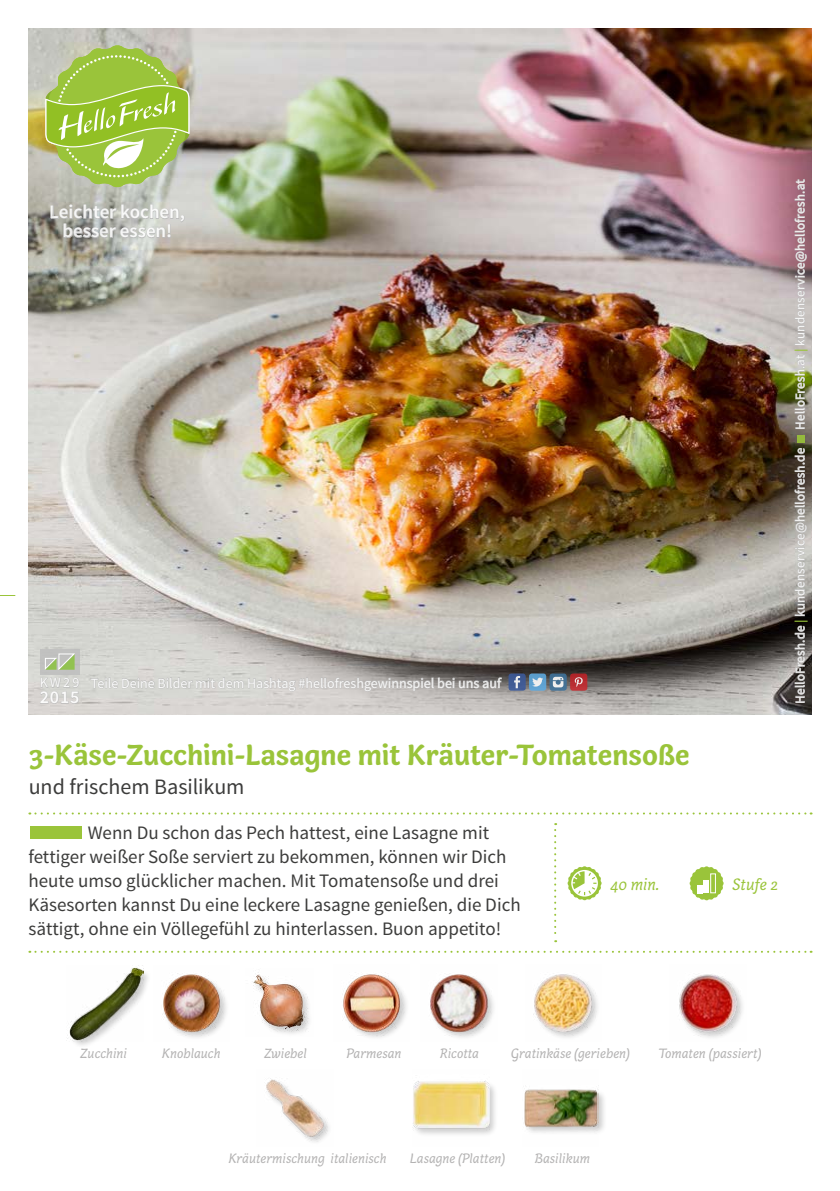
<style>
.page{position:relative;width:840px;height:1191px;background:#fff}
.page>*{position:absolute;margin:0;border:0;box-sizing:border-box;transform-origin:0 0}
.FRONT_Recipe_Title{font:700 30px "Capucine Basic";letter-spacing:-.005em;color:#9ac43a}
.FRONT_Recipe_Subtitl{font:22px "Source Sans Pro";color:#3c3c3b}
.FRONT___BACK_Running{font:19px/24px "Source Sans Pro";color:#3c3c3b}
.t1{font:600 19px/19px "Source Sans Pro";color:#fff;text-align:center}
.t2{font:600 18px "Source Sans Pro";color:#fff}
.t3{font:italic 17px "Capucine Basic";color:#9ac43a}
.FRONT_ingredients{font:italic 14px "Capucine Basic";color:#b3b2b2}
.t4{font:14px "Source Sans Pro";color:#fff}
.t5{font:13px "Source Sans Pro";letter-spacing:.02em;color:#fff}
.s1{font-weight:700;color:#9ac43a}
</style>
<div class="page">
<img style="left:28px;top:28px;width:783px;height:686px">
<div style="left:40px;top:649px;width:39px;height:25px;background:#bcbcbc"></div>
<svg style="left:29px;top:812px;width:782px;height:2px"></svg>
<svg style="left:554px;top:823px;width:2px;height:119px"></svg>
<svg style="left:29px;top:950px;width:782px;height:2px"></svg>
<svg style="left:39px;top:653px;width:41px;height:51px"></svg>
<svg style="left:50px;top:204px;width:135px;height:48px;background:#b3b3ac"></svg>
<svg style="left:90px;top:673px;width:412px;height:24px;background:#c0bebb"></svg>
<div style="left:508px;top:673px;width:17px;height:17px;background:#3f5a93;border-radius:3px"></div>
<svg style="left:514px;top:676px;width:6px;height:12px"></svg>
<svg style="left:549px;top:673px;width:17px;height:17px"></svg>
<svg style="left:552px;top:677px;width:11px;height:10px"></svg>
<div style="left:528px;top:673px;width:18px;height:17px;background:#5ea0cf;border-radius:3px"></div>
<svg style="left:532px;top:677px;width:11px;height:9px"></svg>
<svg style="left:569px;top:673px;width:18px;height:17px"></svg>
<svg style="left:574px;top:677px;width:8px;height:10px"></svg>
<svg style="left:567px;top:866px;width:34px;height:34px"></svg>
<svg style="left:689px;top:866px;width:34px;height:34px"></svg>
<div style="left:710px;top:873px;width:5px;height:20px;border:1px solid #fff"></div>
<svg style="left:0;top:595px;width:15px;height:1px"></svg>
<svg style="left:45px;top:45px;width:144px;height:143px;background:#abc766"></svg>
<svg style="left:793px;top:625px;width:12px;height:78px"></svg>
<svg style="left:793px;top:447px;width:13px;height:170px;background:#98948f"></svg>
<div style="left:796px;top:435px;width:7px;height:8px;background:#94b93c"></div>
<svg style="left:793px;top:353px;width:12px;height:76px"></svg>
<svg style="left:793px;top:178px;width:13px;height:167px;background:#af999e"></svg>
<div style="left:30px;top:826px;width:52px;height:12px;background:#9ac43a"></div>
<img style="left:162px;top:973px;width:65px;height:65px">
<div style="left:68px;top:967px;width:83px;height:81px;background:#000;opacity:.2"></div>
<img style="left:67px;top:965px;width:76px;height:76px">
<img style="left:343px;top:974px;width:64px;height:64px">
<img style="left:430px;top:974px;width:64px;height:64px">
<img style="left:679px;top:974px;width:64px;height:64px">
<img style="left:253px;top:972px;width:56px;height:62px">
<img style="left:533px;top:974px;width:65px;height:64px">
<div style="left:411px;top:1080px;width:87px;height:57px;background:#000;opacity:.2"></div>
<img style="left:412px;top:1080px;width:77px;height:57px">
<img style="left:266px;top:1078px;width:63px;height:64px">
<div style="left:522px;top:1088px;width:84px;height:47px;background:#000;opacity:.2"></div>
<img style="left:522px;top:1088px;width:76px;height:47px">
<p class="t1" style="left:50px;top:203px;width:137px">Leichter kochen, besser essen!</p>
<p class="t4" style="left:40px;top:674px;width:41px">KW29</p>
<p class="t2" style="left:40px;top:686px;width:41px">2015</p>
<p class="t4" style="left:91px;top:674px;width:411px">Teile Deine Bilder mit dem Hashtag #hellofreshgewinnspiel bei uns auf</p>
<p class="FRONT_Recipe_Title" style="left:29px;top:731px;width:662px">3-Käse-Zucchini-Lasagne mit Kräuter-Tomatensoße</p>
<p class="FRONT_Recipe_Subtitl" style="left:29px;top:772px;width:217px">und frischem Basilikum</p>
<p class="FRONT___BACK_Running" style="left:28px;top:820px;width:493px;text-indent:59px">Wenn Du schon das Pech hattest, eine Lasagne mit fettiger weißer Soße serviert zu bekommen, können wir Dich heute umso glücklicher machen. Mit Tomatensoße und drei Käsesorten kannst Du eine leckere Lasagne genießen, die Dich sättigt, ohne ein Völlegefühl zu hinterlassen. Buon appetito!</p>
<p class="t3" style="left:609px;top:871px;width:51px">40 min.</p>
<p class="t3" style="left:731px;top:871px;width:47px">Stufe 2</p>
<p class="t5" style="left:791px;top:430px;width:252px;rotate:-90deg">HelloFresh.at <span class="s1">|</span> kundenservice@hellofresh.at</p>
<p class="t5" style="left:791px;top:703px;width:257px;rotate:-90deg">HelloFresh.de <span class="s1">|</span> kundenservice@hellofresh.de</p>
<p class="FRONT_ingredients" style="left:80px;top:1042px;width:49px">Zucchini</p>
<p class="FRONT_ingredients" style="left:162px;top:1042px;width:60px">Knoblauch</p>
<p class="FRONT_ingredients" style="left:264px;top:1042px;width:44px">Zwiebel</p>
<p class="FRONT_ingredients" style="left:346px;top:1042px;width:57px">Parmesan</p>
<p class="FRONT_ingredients" style="left:439px;top:1042px;width:41px">Ricotta</p>
<p class="FRONT_ingredients" style="left:510px;top:1042px;width:121px">Gratinkäse (gerieben)</p>
<p class="FRONT_ingredients" style="left:658px;top:1042px;width:105px">Tomaten (passiert)</p>
<p class="FRONT_ingredients" style="left:228px;top:1148px;width:159px">Kräutermischung italienisch</p>
<p class="FRONT_ingredients" style="left:409px;top:1148px;width:97px">Lasagne (Platten)</p>
<p class="FRONT_ingredients" style="left:534px;top:1148px;width:57px">Basilikum</p>
</div>
